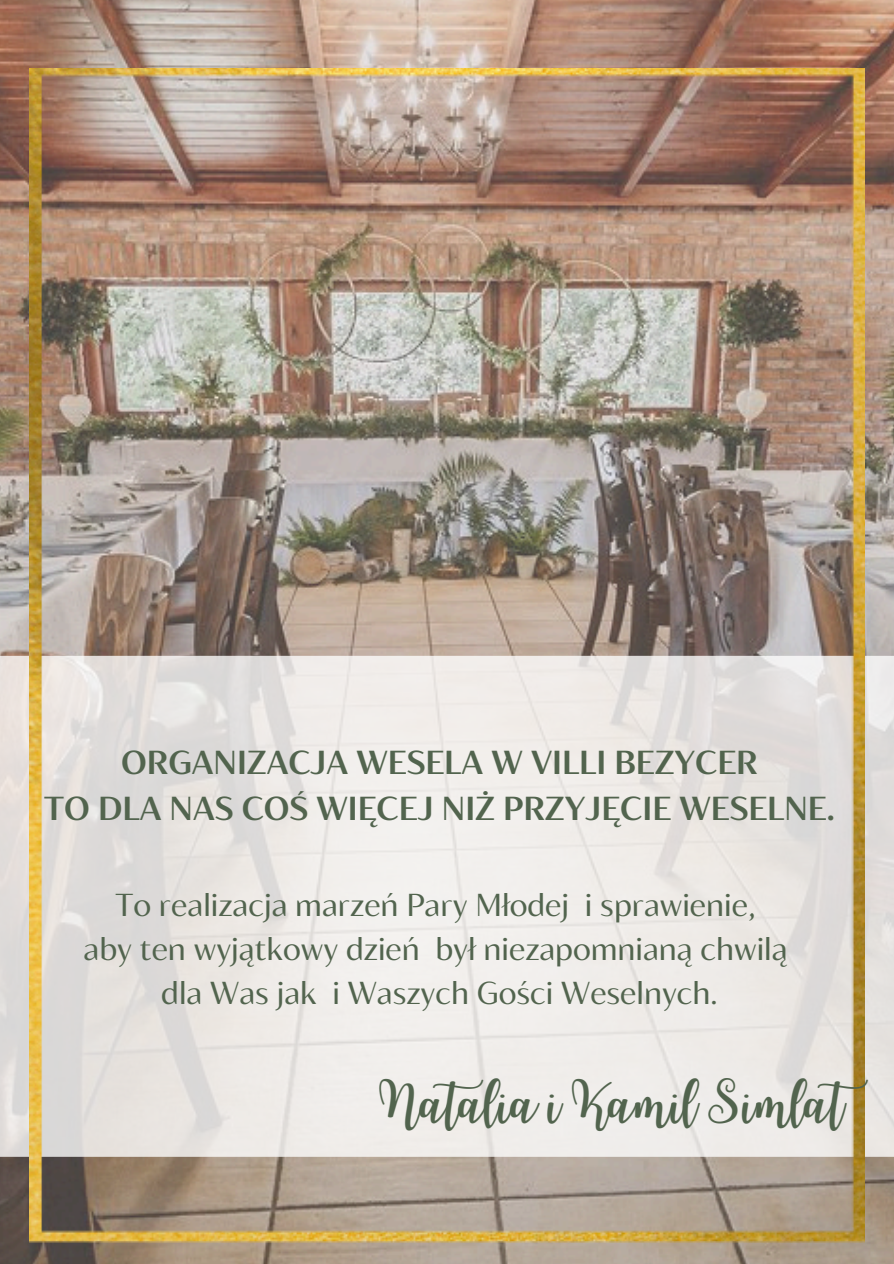
<style>
.page{position:relative;width:894px;height:1264px;background:#fff}
.page>*{position:absolute;margin:0;border:0;box-sizing:border-box;transform-origin:0 0}
.t1{font:42.15px "Joshico";color:#52644e}
.t2{font:700 33.15px/46.2px "Blacker Sans Text";color:#52644e;text-align:center}
.t3{font:31.65px "Blacker Sans Text";color:#52644e}
</style>
<div class="page">
<img style="left:0;top:0;width:893px;height:1263px">
<svg style="left:0;top:655px;width:893px;height:501px;background:#e2ddd9"></svg>
<img style="left:29px;top:69px;width:835px;height:1173px">
<p class="t2" style="left:44px;top:738px;width:791px">ORGANIZACJA WESELA W VILLI BEZYCER<br>TO DLA NAS COŚ WIĘCEJ NIŻ PRZYJĘCIE WESELNE.</p>
<h2 class="t3" style="left:115px;top:885px;width:641px">To realizacja marzeń Pary Młodej i sprawienie,</h2>
<p class="t3" style="left:84px;top:929px;width:705px">aby ten wyjątkowy dzień był niezapomnianą chwilą</p>
<p class="t3" style="left:161px;top:973px;width:557px">dla Was jak i Waszych Gości Weselnych.</p>
<h1 class="t1" style="left:379px;top:1066px;width:503px">Natalia i Kamil Simlat</h1>
</div>
